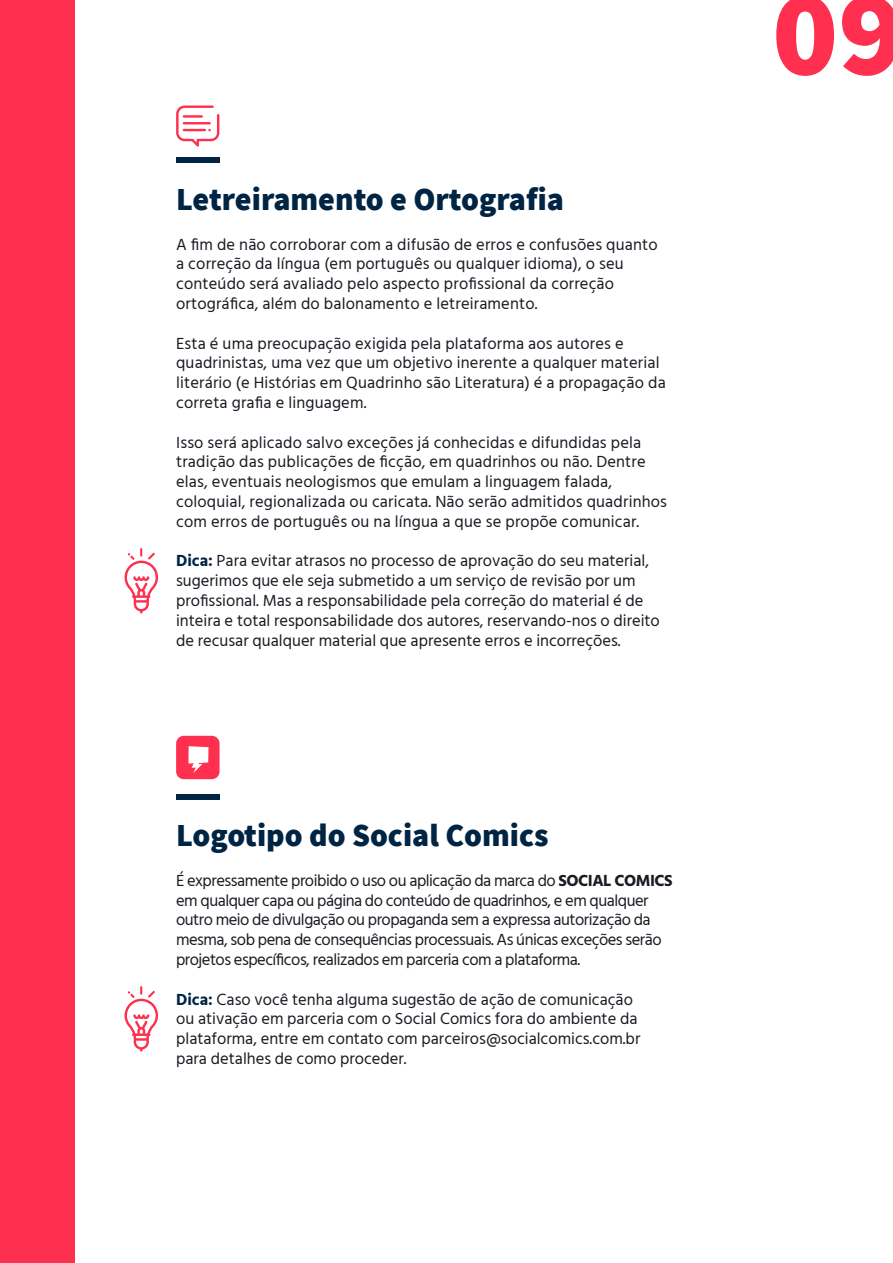
<style>
.page{position:relative;width:893px;height:1263px;background:#fff}
.page>*{position:absolute;margin:0;border:0;box-sizing:border-box;transform-origin:0 0}
.t1{font:800 122.25px "Assistant";color:#ff304f}
.t2{font:800 31.95px "Assistant";color:#002443}
.t3{font:16.5px/19.8px "Hind Siliguri";color:#181b22}
.t4{font:16.5px/19.8px "Hind Siliguri";letter-spacing:-.03em;color:#181b22}
.s1{font-weight:700;color:#002443}
.s2{font-weight:700}
</style>
<div class="page">
<div style="left:0;top:0;width:75px;height:1263px;background:#ff304f"></div>
<div style="left:176px;top:794px;width:43px;height:6px;background:#002443"></div>
<div style="left:176px;top:157px;width:43px;height:6px;background:#002443"></div>
<svg style="left:124px;top:986px;width:34px;height:65px"></svg>
<svg style="left:124px;top:548px;width:34px;height:65px"></svg>
<svg style="left:176px;top:105px;width:43px;height:42px"></svg>
<hr style="left:183px;top:129px;width:23px;height:2px;background:#ff304f">
<hr style="left:183px;top:115px;width:20px;height:3px;background:#ff304f">
<svg style="left:176px;top:736px;width:44px;height:43px"></svg>
<p class="t2" style="left:176px;top:177px;width:389px">Letreiramento e Ortografia</p>
<p class="t3" style="left:176px;top:235px;width:483px">A fim de não corroborar com a difusão de erros e confusões quanto a correção da língua (em português ou qualquer idioma), o seu conteúdo será avaliado pelo aspecto profissional da correção ortográfica, além do balonamento e letreiramento.</p>
<p class="t3" style="left:176px;top:334px;width:491px">Esta é uma preocupação exigida pela plataforma aos autores e quadrinistas, uma vez que um objetivo inerente a qualquer material literário (e Histórias em Quadrinho são Literatura) é a propagação da correta grafia e linguagem.</p>
<p class="t3" style="left:176px;top:433px;width:492px">Isso será aplicado salvo exceções já conhecidas e difundidas pela tradição das publicações de ficção, em quadrinhos ou não. Dentre elas, eventuais neologismos que emulam a linguagem falada, coloquial, regionalizada ou caricata. Não serão admitidos quadrinhos com erros de português ou na língua a que se propõe comunicar.</p>
<p class="t3" style="left:176px;top:552px;width:485px"><span class="s1">Dica:</span> Para evitar atrasos no processo de aprovação do seu material, sugerimos que ele seja submetido a um serviço de revisão por um profissional. Mas a responsabilidade pela correção do material é de inteira e total responsabilidade dos autores, reservando-nos o direito de recusar qualquer material que apresente erros e incorreções.</p>
<p class="t2" style="left:176px;top:813px;width:374px">Logotipo do Social Comics</p>
<p class="t4" style="left:176px;top:871px;width:498px">É expressamente proibido o uso ou aplicação da marca do <span class="s2">SOCIAL COMICS </span>em qualquer capa ou página do conteúdo de quadrinhos, e em qualquer outro meio de divulgação ou propaganda sem a expressa autorização da mesma, sob pena de consequências processuais. As únicas exceções serão projetos específicos, realizados em parceria com a plataforma.</p>
<p class="t3" style="left:176px;top:990px;width:466px"><span class="s1">Dica:</span> Caso você tenha alguma sugestão de ação de comunicação ou ativação em parceria com o Social Comics fora do ambiente da plataforma, entre em contato com parceiros@socialcomics.com.br para detalhes de como proceder.</p>
<p class="t1" style="left:772px;top:-50px;width:133px">09</p>
</div>
